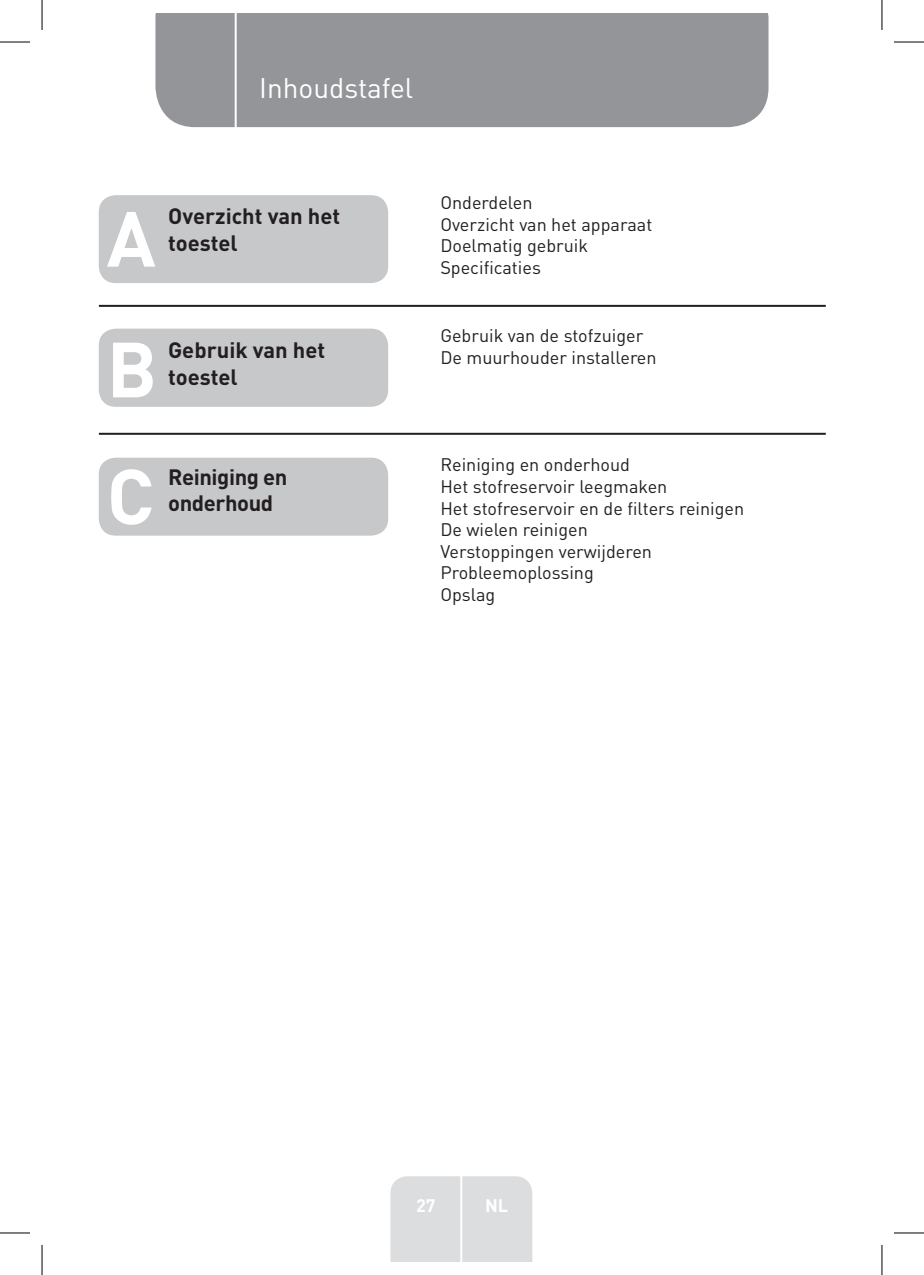
<style>
.page{position:relative;width:924px;height:1275px;background:#fff}
.page>*{position:absolute;margin:0;border:0;box-sizing:border-box;transform-origin:0 0}
.t1{font:700 76.8px "DIN Pro";color:#fff}
.t2{font:28px "DIN Pro";color:#fff}
.t3{font:700 22px/26.4px "DIN Pro";letter-spacing:-.005em;color:#231f20}
.Body{font:18px "DIN Pro";color:#231f20}
.t4{font:700 18px "DIN Pro";color:#fff}
</style>
<div class="page">
<div style="left:155px;top:14px;width:613px;height:113px;background:#939598"></div>
<hr style="left:234px;top:14px;width:2px;height:116px;background:#fff">
<div style="left:390px;top:1176px;width:142px;height:85px;background:#dcdddf"></div>
<hr style="left:460px;top:1153px;width:2px;height:108px;background:#fff">
<hr style="left:99px;top:305px;width:726px;height:2px;background:#231f20">
<hr style="left:99px;top:433px;width:726px;height:2px;background:#231f20">
<div style="left:99px;top:195px;width:289px;height:88px;background:#c7c8ca;border-radius:17px"></div>
<div style="left:99px;top:458px;width:289px;height:77px;background:#c7c8ca;border-radius:17px"></div>
<div style="left:99px;top:329px;width:289px;height:78px;background:#c7c8ca;border-radius:17px"></div>
<hr style="left:0;top:42px;width:30px;height:1px;background:#000">
<hr style="left:893px;top:42px;width:30px;height:1px;background:#000">
<hr style="left:0;top:1232px;width:30px;height:1px;background:#000">
<hr style="left:893px;top:1232px;width:30px;height:1px;background:#000">
<hr style="left:42px;top:0;width:1px;height:30px;background:#000">
<hr style="left:42px;top:1245px;width:1px;height:30px;background:#000">
<hr style="left:881px;top:0;width:1px;height:30px;background:#000">
<hr style="left:881px;top:1245px;width:1px;height:30px;background:#000">
<h2 class="t2" style="left:259px;top:69px;width:156px">Inhoudstafel</h2>
<p class="t1" style="left:107px;top:187px;width:50px">A</p>
<p class="t3" style="left:168px;top:202px;width:173px">Overzicht van het toestel</p>
<p class="t1" style="left:107px;top:317px;width:52px">B</p>
<p class="t3" style="left:168px;top:336px;width:158px">Gebruik van het toestel</p>
<p class="t1" style="left:107px;top:444px;width:49px">C</p>
<p class="t3" style="left:168px;top:463px;width:121px">Reiniging en onderhoud</p>
<p class="Body" style="left:440px;top:190px;width:94px">Onderdelen</p>
<p class="Body" style="left:440px;top:212px;width:213px">Overzicht van het apparaat</p>
<p class="Body" style="left:440px;top:233px;width:149px">Doelmatig gebruik</p>
<p class="Body" style="left:440px;top:255px;width:102px">Specificaties</p>
<p class="Body" style="left:440px;top:324px;width:204px">Gebruik van de stofzuiger</p>
<p class="Body" style="left:440px;top:345px;width:218px">De muurhouder installeren</p>
<p class="Body" style="left:440px;top:453px;width:191px">Reiniging en onderhoud</p>
<p class="Body" style="left:440px;top:474px;width:228px">Het stofreservoir leegmaken</p>
<p class="Body" style="left:440px;top:496px;width:305px">Het stofreservoir en de filters reinigen</p>
<p class="Body" style="left:440px;top:517px;width:149px">De wielen reinigen</p>
<p class="Body" style="left:440px;top:539px;width:213px">Verstoppingen verwijderen</p>
<p class="Body" style="left:440px;top:561px;width:155px">Probleemoplossing</p>
<p class="Body" style="left:440px;top:582px;width:57px">Opslag</p>
<p class="t4" style="left:416px;top:1192px;width:21px">27</p>
<p class="t4" style="left:485px;top:1192px;width:25px">NL</p>
</div>
